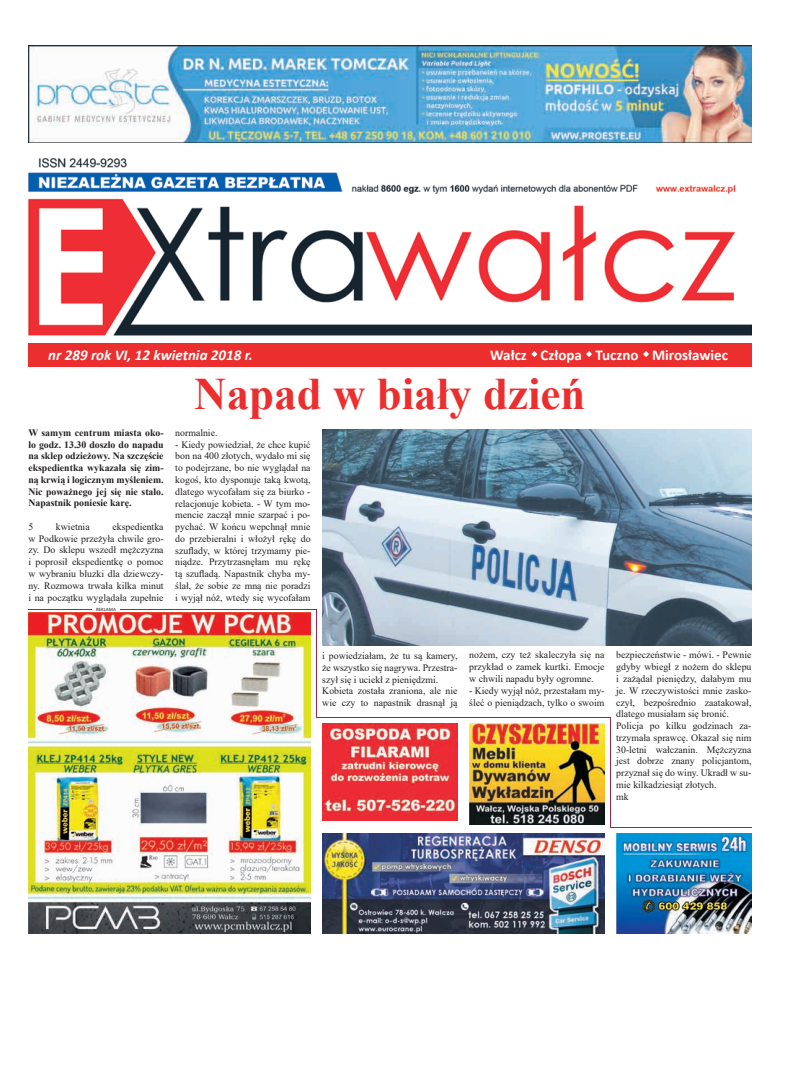
<style>
.page{position:relative;width:794px;height:1092px;background:#fff}
.page>*{position:absolute;margin:0;border:0;box-sizing:border-box;transform-origin:0 0}
.t1{font:700 45px "Times New Roman";color:#ec2e2e}
.t2{font:700 15px "Calibri";color:#fff}
.t3{font:italic 700 15px "Calibri";color:#fff}
.t4{font:9.8px/11.8px "Times New Roman";color:#231f20;text-align:justify}
.t5{font:700 9.8px/11.8px "Times New Roman";color:#231f20;text-align:justify}
.t6{font:5px "Calibri";color:#231f20}
</style>
<div class="page">
<img style="left:469px;top:723px;width:135px;height:101px">
<img style="left:616px;top:833px;width:135px;height:100px">
<div style="left:28px;top:343px;width:723px;height:24px;background:#ec2e2e"></div>
<svg style="left:531px;top:351px;width:6px;height:6px"></svg>
<svg style="left:586px;top:351px;width:6px;height:6px"></svg>
<svg style="left:643px;top:351px;width:6px;height:6px"></svg>
<img style="left:322px;top:833px;width:282px;height:100px">
<hr style="left:28px;top:609px;width:288px;height:1px;background:#a02540">
<img style="left:322px;top:723px;width:135px;height:97px">
<img style="left:28px;top:157px;width:723px;height:178px">
<img style="left:28px;top:45px;width:723px;height:98px">
<hr style="left:92px;top:607px;width:27px;height:4px;background:#fff">
<hr style="left:316px;top:609px;width:1px;height:108px;background:#a02540">
<hr style="left:316px;top:717px;width:294px;height:1px;background:#a02540">
<hr style="left:610px;top:717px;width:1px;height:110px;background:#a02540">
<hr style="left:610px;top:827px;width:141px;height:1px;background:#a02540">
<img style="left:322px;top:429px;width:429px;height:217px">
<img style="left:28px;top:612px;width:282px;height:321px">
<h2 class="t3" style="left:48px;top:344px;width:206px">nr 289 rok VI, 12 kwietnia 2018 r.</h2>
<h2 class="t2" style="left:490px;top:344px;width:239px">Wałcz Człopa Tuczno Mirosławiec</h2>
<h1 class="t1" style="left:194px;top:361px;width:393px">Napad w biały dzień</h1>
<p class="t5" style="left:28px;top:426px;width:137px">W samym centrum miasta oko&shy;ło godz. 13.30 doszło do napadu na sklep odzieżowy. Na szczęście ekspedientka wykazała się zim&shy;ną krwią i logicznym myśleniem.<br>Nic poważnego jej się nie stało.<br>Napastnik poniesie karę.</p>
<p class="t4" style="left:28px;top:520px;width:6px">5</p>
<p class="t4" style="left:56px;top:520px;width:35px">kwietnia</p>
<p class="t4" style="left:28px;top:520px;width:137px;text-indent:84px">ekspedientka w Podkowie przeżyła chwile gro&shy;zy. Do sklepu wszedł mężczyzna i poprosił ekspedientkę o pomoc w wybraniu bluzki dla dziewczy&shy;ny. Rozmowa trwała kilka minut i na początku wyglądała zupełnie</p>
<p class="t6" style="left:96px;top:605px;width:21px">REKLAMA</p>
<p class="t4" style="left:175px;top:426px;width:44px">normalnie.</p>
<p class="t4" style="left:175px;top:438px;width:137px">- Kiedy powiedział, że chce kupić bon na 400 złotych, wydało mi się to podejrzane, bo nie wyglądał na kogoś, kto dysponuje taką kwotą, dlatego wycofałam się za biurko - relacjonuje kobieta. - W tym mo&shy;mencie zaczął mnie szarpać i po&shy;pychać. W końcu wepchnął mnie do przebieralni i włożył rękę do szuflady, w której trzymamy pie&shy;niądze. Przytrzasnęłam mu rękę tą szufladą. Napastnik chyba my&shy;ślał, że sobie ze mną nie poradzi i wyjął nóż, wtedy się wycofałam</p>
<p class="t4" style="left:322px;top:649px;width:137px;text-align:left">i powiedziałam, że tu są kamery, że wszystko się nagrywa. Przestra&shy;szył się i uciekł z pieniędzmi.<br>Kobieta została zraniona, ale nie wie czy to napastnik drasnął ją</p>
<p class="t4" style="left:469px;top:649px;width:137px">nożem, czy też skaleczyła się na przykład o zamek kurtki. Emocje w chwili napadu były ogromne.</p>
<p class="t4" style="left:469px;top:684px;width:137px">- Kiedy wyjął nóż, przestałam my&shy;śleć o pieniądzach, tylko o swoim</p>
<p class="t4" style="left:616px;top:649px;width:137px;text-align:left">bezpieczeństwie - mówi. - Pewnie gdyby wbiegł z nożem do sklepu i zażądał pieniędzy, dałabym mu je. W rzeczywistości mnie zasko&shy;czył, bezpośrednio zaatakował, dlatego musiałam się bronić.<br>Policja po kilku godzinach za&shy;trzymała sprawcę. Okazał się nim<br>30-letni wałczanin. Mężczyzna jest dobrze znany policjantom, przyznał się do winy. Ukradł w su&shy;mie kilkadziesiąt złotych.<br>mk</p>
</div>
